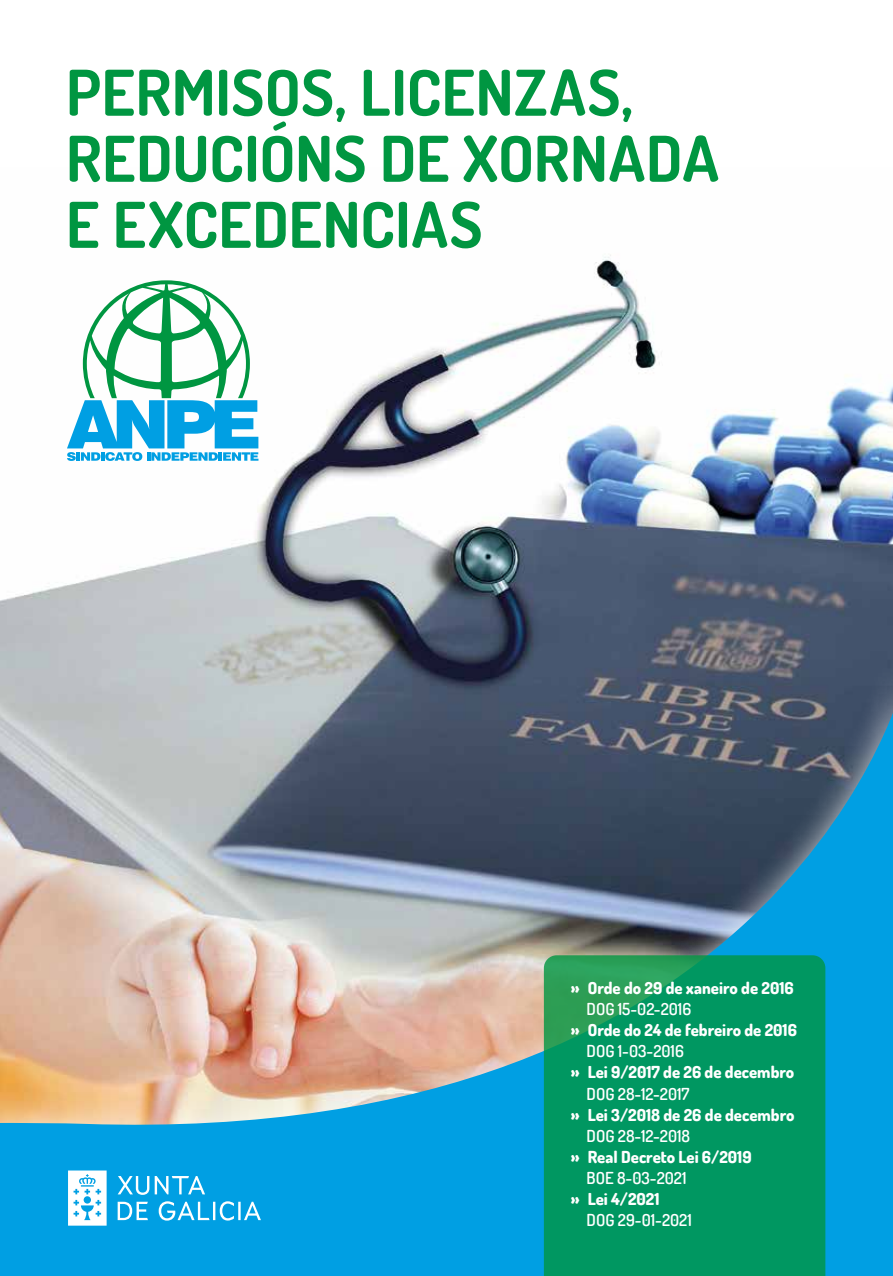
<style>
.page{position:relative;width:893px;height:1276px;background:#fff}
.page>*{position:absolute;margin:0;border:0;box-sizing:border-box;transform-origin:0 0}
.t1{font:700 63px/66px "Dosis";letter-spacing:.005em;color:#009641}
.t2{font:800 16.5px "Dosis";color:#fff}
.t3{font:600 16.5px "Dosis";color:#fff}
</style>
<div class="page">
<img style="left:0;top:255px;width:893px;height:399px">
<svg style="left:67px;top:280px;width:191px;height:181px"></svg>
<div style="left:0;top:654px;width:893px;height:622px;background:#fff;opacity:.75"></div>
<img style="left:0;top:676px;width:893px;height:600px">
<svg style="left:544px;top:955px;width:281px;height:321px;background:#049760"></svg>
<svg style="left:68px;top:1170px;width:39px;height:55px"></svg>
<svg style="left:118px;top:1176px;width:143px;height:44px;background:#33b2e8"></svg>
<h1 class="t1" style="left:66px;top:58px;width:654px">PERMISOS, LICENZAS,<br>REDUCIÓNS DE XORNADA<br>E EXCEDENCIAS</h1>
<p class="t2" style="left:571px;top:977px;width:225px">» Orde do 29 de xaneiro de 2016</p>
<p class="t3" style="left:587px;top:998px;width:106px">DOG 15-02-2016</p>
<p class="t2" style="left:571px;top:1020px;width:228px">» Orde do 24 de febreiro de 2016</p>
<p class="t3" style="left:587px;top:1040px;width:99px">DOG 1-03-2016</p>
<p class="t2" style="left:571px;top:1062px;width:225px">» Lei 9/2017 de 26 de decembro</p>
<p class="t3" style="left:587px;top:1082px;width:104px">DOG 28-12-2017</p>
<p class="t2" style="left:571px;top:1104px;width:225px">» Lei 3/2018 de 26 de decembro</p>
<p class="t3" style="left:587px;top:1124px;width:105px">DOG 28-12-2018</p>
<p class="t2" style="left:571px;top:1146px;width:182px">» Real Decreto Lei 6/2019</p>
<p class="t3" style="left:587px;top:1166px;width:101px">BOE 8-03-2021</p>
<p class="t2" style="left:571px;top:1188px;width:90px">» Lei 4/2021</p>
<p class="t3" style="left:587px;top:1208px;width:107px">DOG 29-01-2021</p>
</div>
